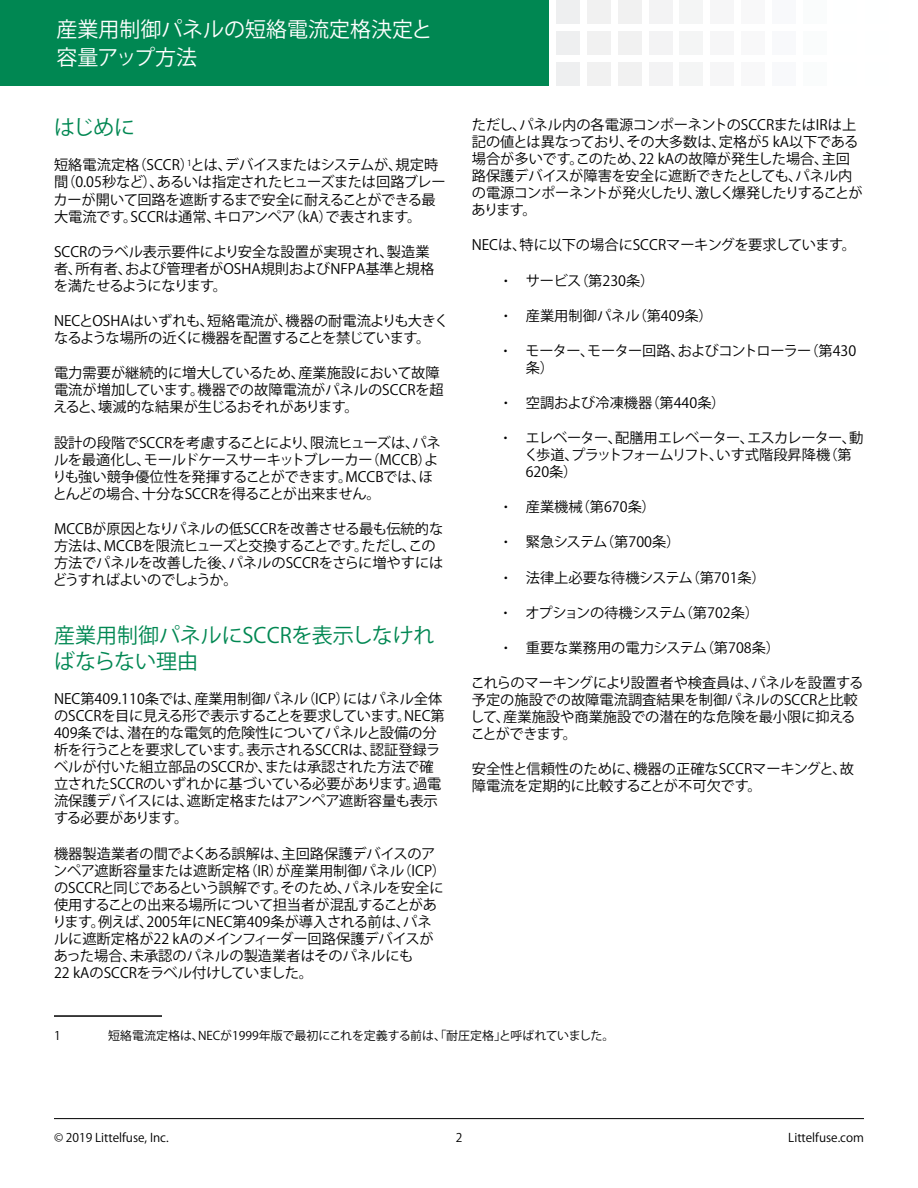
<style>
.page{position:relative;width:918px;height:1188px;background:#fff}
.page>*{position:absolute;margin:0;border:0;box-sizing:border-box;transform-origin:0 0}
.Heading_1{font:21px/25.2px "Koz Go Pr 6 N";color:#008752}
.t1{font:21px/28.5px "Koz Go Pr 6 N";color:#fff}
.Body{font:14.25px/17.1px "Koz Go Pr 6 N";color:#000}
.Body-2{font:14.25px/17.1px "Koz Go Pr 6 N";letter-spacing:-.02em;color:#000}
.Body-3{font:14.25px/17.1px "Koz Go Pr 6 N";letter-spacing:-.05em;color:#000}
.Body-4{font:14.25px/17.1px "Koz Go Pr 6 N";letter-spacing:-.055em;color:#000}
.Body-5{font:14.25px "Koz Go Pr 6 N";letter-spacing:-.03em;color:#000}
.footnote{font:12px "Koz Go Pr 6 N";color:#000}
.s1{font-family:"MS Mincho"}
</style>
<div class="page">
<div style="left:556px;top:0;width:24px;height:24px;background:#eeeff0"></div>
<div style="left:587px;top:0;width:24px;height:24px;background:#f1f1f1"></div>
<div style="left:556px;top:31px;width:24px;height:24px;background:#eeeff0"></div>
<div style="left:587px;top:31px;width:24px;height:24px;background:#f1f1f1"></div>
<div style="left:556px;top:62px;width:24px;height:23px;background:#eeeff0"></div>
<div style="left:587px;top:62px;width:24px;height:23px;background:#f1f1f1"></div>
<div style="left:618px;top:0;width:24px;height:24px;background:#f1f1f1"></div>
<div style="left:618px;top:31px;width:24px;height:24px;background:#f1f1f1"></div>
<div style="left:649px;top:31px;width:23px;height:24px;background:#f3f3f4"></div>
<div style="left:618px;top:62px;width:24px;height:23px;background:#f1f1f1"></div>
<div style="left:649px;top:62px;width:23px;height:23px;background:#f3f3f4"></div>
<div style="left:680px;top:0;width:23px;height:24px;background:#f4f5f5"></div>
<div style="left:710px;top:0;width:24px;height:24px;background:#f6f6f7"></div>
<div style="left:680px;top:31px;width:23px;height:24px;background:#f4f5f5"></div>
<div style="left:710px;top:31px;width:24px;height:24px;background:#f6f6f7"></div>
<div style="left:680px;top:62px;width:23px;height:23px;background:#f4f5f5"></div>
<div style="left:710px;top:62px;width:24px;height:23px;background:#f6f6f7"></div>
<div style="left:741px;top:0;width:24px;height:24px;background:#f8f8f9"></div>
<div style="left:772px;top:0;width:23px;height:24px;background:#f8f9fb"></div>
<div style="left:741px;top:31px;width:24px;height:24px;background:#f8f8f9"></div>
<div style="left:772px;top:31px;width:23px;height:24px;background:#f8f9fb"></div>
<div style="left:741px;top:62px;width:24px;height:23px;background:#f8f8f9"></div>
<div style="left:772px;top:62px;width:23px;height:23px;background:#f8f9fb"></div>
<div style="left:803px;top:0;width:23px;height:24px;background:#fafcfc"></div>
<div style="left:803px;top:31px;width:23px;height:24px;background:#fafcfc"></div>
<div style="left:803px;top:62px;width:23px;height:23px;background:#fafcfc"></div>
<div style="left:0;top:0;width:549px;height:85px;background:#008752"></div>
<div style="left:649px;top:0;width:23px;height:24px;background:#f3f3f4"></div>
<hr style="left:54px;top:1118px;width:810px;height:1px;background:#000">
<hr style="left:54px;top:1015px;width:108px;height:2px;background:#000">
<h1 class="t1" style="left:56px;top:15px;width:378px">産業用制御パネルの短絡電流定格決定と容量アップ方法</h1>
<p class="Heading_1" style="left:54px;top:115px;width:83px">はじめに</p>
<p class="Body-2" style="left:54px;top:157px;width:394px">短絡電流定格（SCCR）<sup>1</sup>とは、デバイスまたはシステムが、規定時間（0.05秒など）、あるいは指定されたヒューズまたは回路ブレーカーが開いて回路を遮断するまで安全に耐えることができる最大電流です。SCCRは通常、キロアンペア（kA）で表されます。</p>
<p class="Body" style="left:54px;top:243px;width:382px">SCCRのラベル表示要件により安全な設置が実現され、製造業者、所有者、および管理者がOSHA規則およびNFPA基準と規格を満たせるようになります。</p>
<p class="Body-2" style="left:54px;top:313px;width:396px">NECとOSHAはいずれも、短絡電流が、機器の耐電流よりも大きくなるような場所の近くに機器を配置することを禁じています。</p>
<p class="Body" style="left:53px;top:365px;width:392px">電力需要が継続的に増大しているため、産業施設において故障電流が増加しています。機器での故障電流がパネルのSCCRを超えると、壊滅的な結果が生じるおそれがあります。</p>
<p class="Body-2" style="left:52px;top:434px;width:390px">設計の段階でSCCRを考慮することにより、限流ヒューズは、パネルを最適化し、モールドケースサーキットブレーカー（MCCB）よりも強い競争優位性を発揮することができます。MCCBでは、ほとんどの場合、十分なSCCRを得ることが出来ません。</p>
<p class="Body" style="left:53px;top:520px;width:392px">MCCBが原因となりパネルの低SCCRを改善させる最も伝統的な方法は、MCCBを限流ヒューズと交換することです。ただし、この方法でパネルを改善した後、パネルのSCCRをさらに増やすにはどうすればよいのでしょうか。</p>
<p class="Heading_1" style="left:54px;top:624px;width:382px">産業用制御パネルにSCCRを表示しなければならない理由</p>
<p class="Body" style="left:54px;top:690px;width:392px">NEC第409.110条では、産業用制御パネル（ICP）にはパネル全体のSCCRを目に見える形で表示することを要求しています。NEC第409条では、潜在的な電気的危険性についてパネルと設備の分析を行うことを要求しています。表示されるSCCRは、認証登録ラベルが付いた組立部品のSCCRか、または承認された方法で確立されたSCCRのいずれかに基づいている必要があります。過電流保護デバイスには、遮断定格またはアンペア遮断容量も表示する必要があります。</p>
<p class="Body" style="left:52px;top:845px;width:395px">機器製造業者の間でよくある誤解は、主回路保護デバイスのアンペア遮断容量または遮断定格（IR）が産業用制御パネル（ICP）のSCCRと同じであるという誤解です。そのため、パネルを安全に使用することの出来る場所について担当者が混乱することがあります。例えば、2005年にNEC第409条が導入される前は、パネルに遮断定格が22 kAのメインフィーダー回路保護デバイスがあった場合、未承認のパネルの製造業者はそのパネルにも<br>22 kAのSCCRをラベル付けしていました。</p>
<p class="Body" style="left:471px;top:116px;width:393px">ただし、パネル内の各電源コンポーネントのSCCRまたはIRは上記の値とは異なっており、その大多数は、定格が5 kA以下である場合が多いです。このため、22 kAの故障が発生した場合、主回路保護デバイスが障害を安全に遮断できたとしても、パネル内の電源コンポーネントが発火したり、激しく爆発したりすることがあります。</p>
<p class="Body" style="left:472px;top:237px;width:386px">NECは、特に以下の場合にSCCRマーキングを要求しています。</p>
<p class="Body" style="left:499px;top:272px;width:157px"><span class="s1">・</span> サービス（第230条）</p>
<p class="Body" style="left:499px;top:307px;width:216px"><span class="s1">・</span> 産業用制御パネル（第409条）</p>
<p class="Body-4" style="left:526px;top:342px;width:332px;text-indent:-27px"><span class="s1">・</span> モーター、モーター回路、およびコントローラー（第430条）</p>
<p class="Body" style="left:499px;top:394px;width:228px"><span class="s1">・</span> 空調および冷凍機器（第440条）</p>
<p class="Body-3" style="left:525px;top:430px;width:340px;text-indent:-26px"><span class="s1">・</span> エレベーター、配膳用エレベーター、エスカレーター、動く歩道、プラットフォームリフト、いす式階段昇降機（第<br>620条）</p>
<p class="Body" style="left:499px;top:499px;width:159px"><span class="s1">・</span> 産業機械（第670条）</p>
<p class="Body" style="left:499px;top:534px;width:183px"><span class="s1">・</span> 緊急システム（第700条）</p>
<p class="Body" style="left:499px;top:569px;width:269px"><span class="s1">・</span> 法律上必要な待機システム（第701条）</p>
<p class="Body-5" style="left:498px;top:604px;width:262px"><span class="s1">・</span> オプションの待機システム（第702条）</p>
<p class="Body" style="left:499px;top:639px;width:283px"><span class="s1">・</span> 重要な業務用の電力システム（第708条）</p>
<p class="Body" style="left:470px;top:674px;width:395px">これらのマーキングにより設置者や検査員は、パネルを設置する予定の施設での故障電流調査結果を制御パネルのSCCRと比較して、産業施設や商業施設での潜在的な危険を最小限に抑えることができます。</p>
<p class="Body" style="left:472px;top:761px;width:384px">安全性と信頼性のために、機器の正確なSCCRマーキングと、故障電流を定期的に比較することが不可欠です。</p>
<p class="footnote" style="left:54px;top:1029px;width:8px">1</p>
<p class="footnote" style="left:108px;top:1029px;width:508px">短絡電流定格は、NECが1999年版で最初にこれを定義する前は、「耐圧定格」と呼ばれていました。</p>
<p class="footnote" style="left:54px;top:1131px;width:116px">© 2019 Littelfuse, Inc.</p>
<p class="footnote" style="left:456px;top:1131px;width:8px">2</p>
<p class="footnote" style="left:788px;top:1131px;width:77px">Littelfuse.com</p>
</div>
